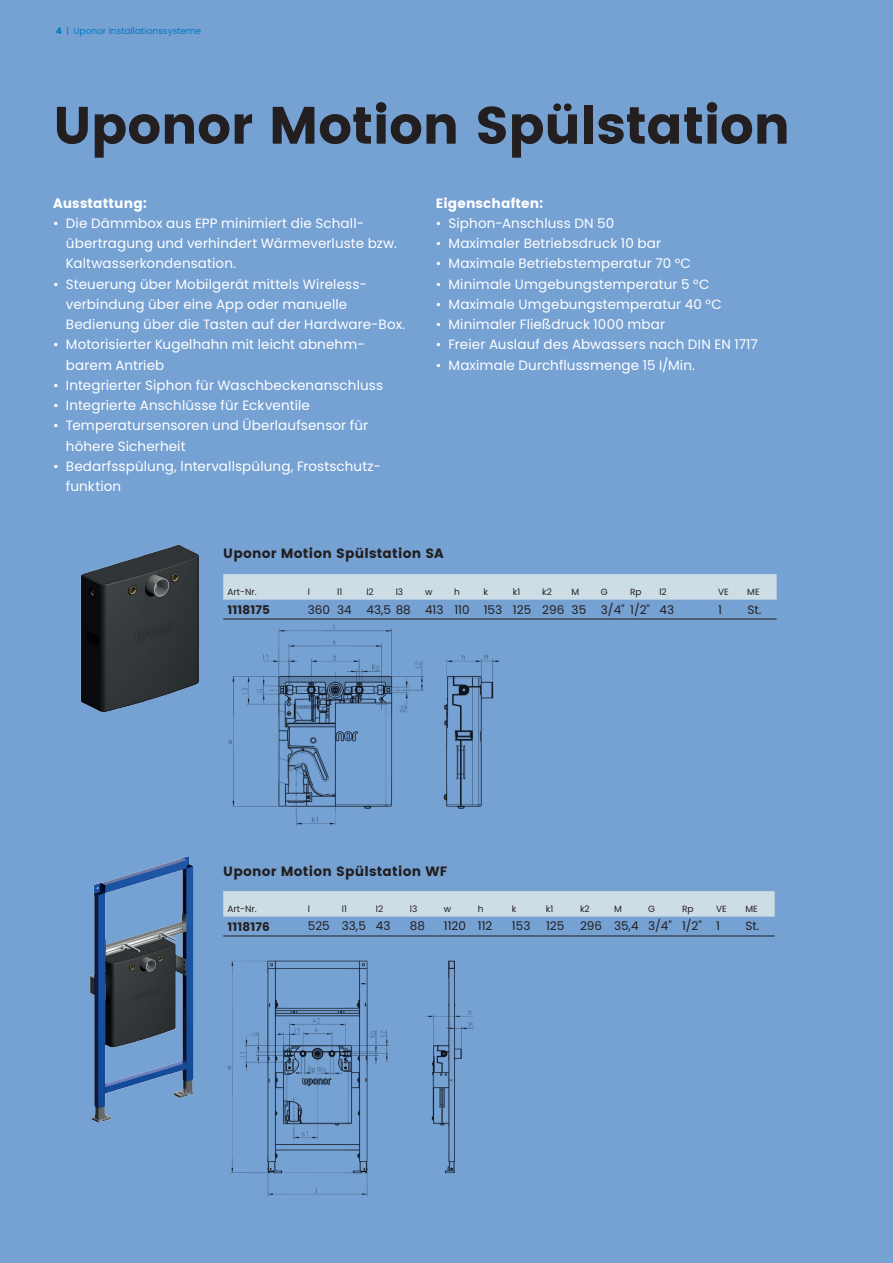
<style>
.page{position:relative;width:893px;height:1263px;background:#76a1d3}
.page>*{position:absolute;margin:0;border:0;box-sizing:border-box;transform-origin:0 0}
.t1{font:52.5px "Poppins";letter-spacing:-.01em;color:#231f20}
.t2{font:13.5px/20.2px "Poppins";letter-spacing:.01em;color:#fff}
.t3{font:13.5px "Poppins";letter-spacing:.02em;color:#231f20}
.t4{font:13.5px "Poppins";letter-spacing:.01em;color:#fff}
.t5{font:12px "Poppins";color:#231f20}
.t6{font:12px "Poppins";color:#231f20}
.t7{font:9px "Poppins";color:#231f20}
.t8{font:9px "Poppins";color:#007ac2}
.s1{font-style:inherit}
</style>
<div class="page">
<img style="left:80px;top:544px;width:119px;height:168px">
<img style="left:90px;top:856px;width:104px;height:267px">
<img style="left:227px;top:960px;width:247px;height:236px">
<img style="left:228px;top:624px;width:271px;height:202px">
<svg style="left:223px;top:574px;width:554px;height:26px;background:#cbdbe5"></svg>
<hr style="left:223px;top:619px;width:56px;height:1px;background:#231f20">
<svg style="left:279px;top:619px;width:87px;height:1px"></svg>
<hr style="left:366px;top:619px;width:30px;height:1px;background:#231f20">
<svg style="left:396px;top:619px;width:58px;height:1px"></svg>
<hr style="left:454px;top:619px;width:30px;height:1px;background:#231f20">
<svg style="left:484px;top:619px;width:58px;height:1px"></svg>
<hr style="left:542px;top:619px;width:30px;height:1px;background:#231f20">
<svg style="left:572px;top:619px;width:87px;height:1px"></svg>
<hr style="left:659px;top:619px;width:30px;height:1px;background:#231f20">
<svg style="left:689px;top:619px;width:58px;height:1px"></svg>
<hr style="left:747px;top:619px;width:30px;height:1px;background:#231f20">
<svg style="left:223px;top:891px;width:552px;height:26px;background:#cbdbe5"></svg>
<hr style="left:223px;top:936px;width:56px;height:1px;background:#231f20">
<svg style="left:279px;top:936px;width:29px;height:1px"></svg>
<hr style="left:308px;top:936px;width:34px;height:1px;background:#231f20">
<hr style="left:342px;top:936px;width:34px;height:1px;background:#231f20">
<hr style="left:376px;top:936px;width:34px;height:1px;background:#231f20">
<hr style="left:410px;top:936px;width:34px;height:1px;background:#231f20">
<hr style="left:444px;top:936px;width:34px;height:1px;background:#231f20">
<hr style="left:478px;top:936px;width:34px;height:1px;background:#231f20">
<hr style="left:512px;top:936px;width:34px;height:1px;background:#231f20">
<hr style="left:546px;top:936px;width:34px;height:1px;background:#231f20">
<hr style="left:580px;top:936px;width:34px;height:1px;background:#231f20">
<hr style="left:614px;top:936px;width:34px;height:1px;background:#231f20">
<hr style="left:648px;top:936px;width:34px;height:1px;background:#231f20">
<hr style="left:682px;top:936px;width:34px;height:1px;background:#231f20">
<svg style="left:716px;top:936px;width:29px;height:1px"></svg>
<hr style="left:745px;top:936px;width:30px;height:1px;background:#231f20">
<p class="t8" style="left:56px;top:26px;width:147px"><span class="s1">4</span> | Uponor Installationssysteme</p>
<h1 class="t1" style="left:53px;top:95px;width:739px">Uponor Motion Spülstation</h1>
<p class="t4" style="left:53px;top:195px;width:95px">Ausstattung:</p>
<p class="t2" style="left:66px;top:213px;width:332px;text-indent:-13px">• Die Dämmbox aus EPP minimiert die Schall&shy;übertragung und verhindert Wärmeverluste bzw.<br>Kaltwasserkondensation.</p>
<p class="t2" style="left:66px;top:274px;width:341px;text-indent:-13px">• Steuerung über Mobilgerät mittels Wireless&shy;verbindung über eine App oder manuelle<br>Bedienung über die Tasten auf der Hardware-Box.</p>
<p class="t2" style="left:66px;top:335px;width:300px;text-indent:-13px">• Motorisierter Kugelhahn mit leicht abnehm&shy;barem Antrieb</p>
<p class="t2" style="left:53px;top:375px;width:331px">• Integrierter Siphon für Waschbeckenanschluss</p>
<p class="t2" style="left:53px;top:395px;width:258px">• Integrierte Anschlüsse für Eckventile</p>
<p class="t2" style="left:66px;top:416px;width:304px;text-indent:-13px">• Temperatursensoren und Überlaufsensor für höhere Sicherheit</p>
<p class="t2" style="left:66px;top:456px;width:316px;text-indent:-13px">• Bedarfsspülung, lntervallspülung, Frostschutz&shy;funktion</p>
<p class="t4" style="left:436px;top:195px;width:109px">Eigenschaften:</p>
<p class="t2" style="left:436px;top:213px;width:180px">• Siphon-Anschluss DN 50</p>
<p class="t2" style="left:436px;top:233px;width:227px">• Maximaler Betriebsdruck 10 bar</p>
<p class="t2" style="left:436px;top:254px;width:257px">• Maximale Betriebstemperatur 70 °C</p>
<p class="t2" style="left:436px;top:274px;width:275px">• Minimale Umgebungstemperatur 5 °C</p>
<p class="t2" style="left:436px;top:294px;width:288px">• Maximale Umgebungstemperatur 40 °C</p>
<p class="t2" style="left:436px;top:314px;width:231px">• Minimaler Fließdruck 1000 mbar</p>
<p class="t2" style="left:436px;top:335px;width:324px">• Freier Auslauf des Abwassers nach DIN EN 1717</p>
<p class="t2" style="left:436px;top:355px;width:261px">• Maximale Durchflussmenge 15 I/Min.</p>
<p class="t3" style="left:223px;top:545px;width:222px">Uponor Motion Spülstation SA</p>
<p class="t7" style="left:227px;top:587px;width:31px">Art-Nr.</p>
<p class="t7" style="left:308px;top:587px;width:4px">l</p>
<p class="t7" style="left:337px;top:587px;width:7px">l1</p>
<p class="t7" style="left:366px;top:587px;width:9px">l2</p>
<p class="t7" style="left:396px;top:587px;width:9px">l3</p>
<p class="t7" style="left:425px;top:587px;width:9px">w</p>
<p class="t7" style="left:454px;top:587px;width:7px">h</p>
<p class="t7" style="left:484px;top:587px;width:6px">k</p>
<p class="t7" style="left:513px;top:587px;width:9px">k1</p>
<p class="t7" style="left:542px;top:587px;width:11px">k2</p>
<p class="t7" style="left:571px;top:587px;width:9px">M</p>
<p class="t7" style="left:601px;top:587px;width:9px">G</p>
<p class="t7" style="left:630px;top:587px;width:13px">Rp</p>
<p class="t7" style="left:659px;top:587px;width:9px">l2</p>
<p class="t7" style="left:718px;top:587px;width:12px">VE</p>
<p class="t7" style="left:747px;top:587px;width:14px">ME</p>
<p class="t6" style="left:227px;top:603px;width:44px">1118175</p>
<p class="t5" style="left:308px;top:602px;width:368px">360 34 43,5 88 413 110 153 125 296 35 3/4" 1/2" 43</p>
<p class="t5" style="left:718px;top:602px;width:5px">1</p>
<p class="t5" style="left:747px;top:602px;width:15px">St.</p>
<p class="t3" style="left:223px;top:863px;width:226px">Uponor Motion Spülstation WF</p>
<p class="t7" style="left:227px;top:904px;width:31px">Art-Nr.</p>
<p class="t7" style="left:308px;top:904px;width:4px">l</p>
<p class="t7" style="left:342px;top:904px;width:7px">l1</p>
<p class="t7" style="left:376px;top:904px;width:9px">l2</p>
<p class="t7" style="left:410px;top:904px;width:9px">l3</p>
<p class="t7" style="left:444px;top:904px;width:9px">w</p>
<p class="t7" style="left:478px;top:904px;width:7px">h</p>
<p class="t7" style="left:512px;top:904px;width:6px">k</p>
<p class="t7" style="left:546px;top:904px;width:9px">k1</p>
<p class="t7" style="left:580px;top:904px;width:11px">k2</p>
<p class="t7" style="left:614px;top:904px;width:9px">M</p>
<p class="t7" style="left:648px;top:904px;width:9px">G</p>
<p class="t7" style="left:682px;top:904px;width:13px">Rp</p>
<p class="t7" style="left:716px;top:904px;width:12px">VE</p>
<p class="t7" style="left:745px;top:904px;width:14px">ME</p>
<p class="t6" style="left:227px;top:920px;width:44px">1118176</p>
<p class="t5" style="left:308px;top:919px;width:84px">525 33,5 43</p>
<p class="t5" style="left:410px;top:919px;width:17px">88</p>
<p class="t5" style="left:444px;top:919px;width:50px">1120 112</p>
<p class="t5" style="left:512px;top:919px;width:20px">153</p>
<p class="t5" style="left:546px;top:919px;width:20px">125</p>
<p class="t5" style="left:580px;top:919px;width:141px">296 35,4 3/4" 1/2" 1</p>
<p class="t5" style="left:745px;top:919px;width:15px">St.</p>
</div>
